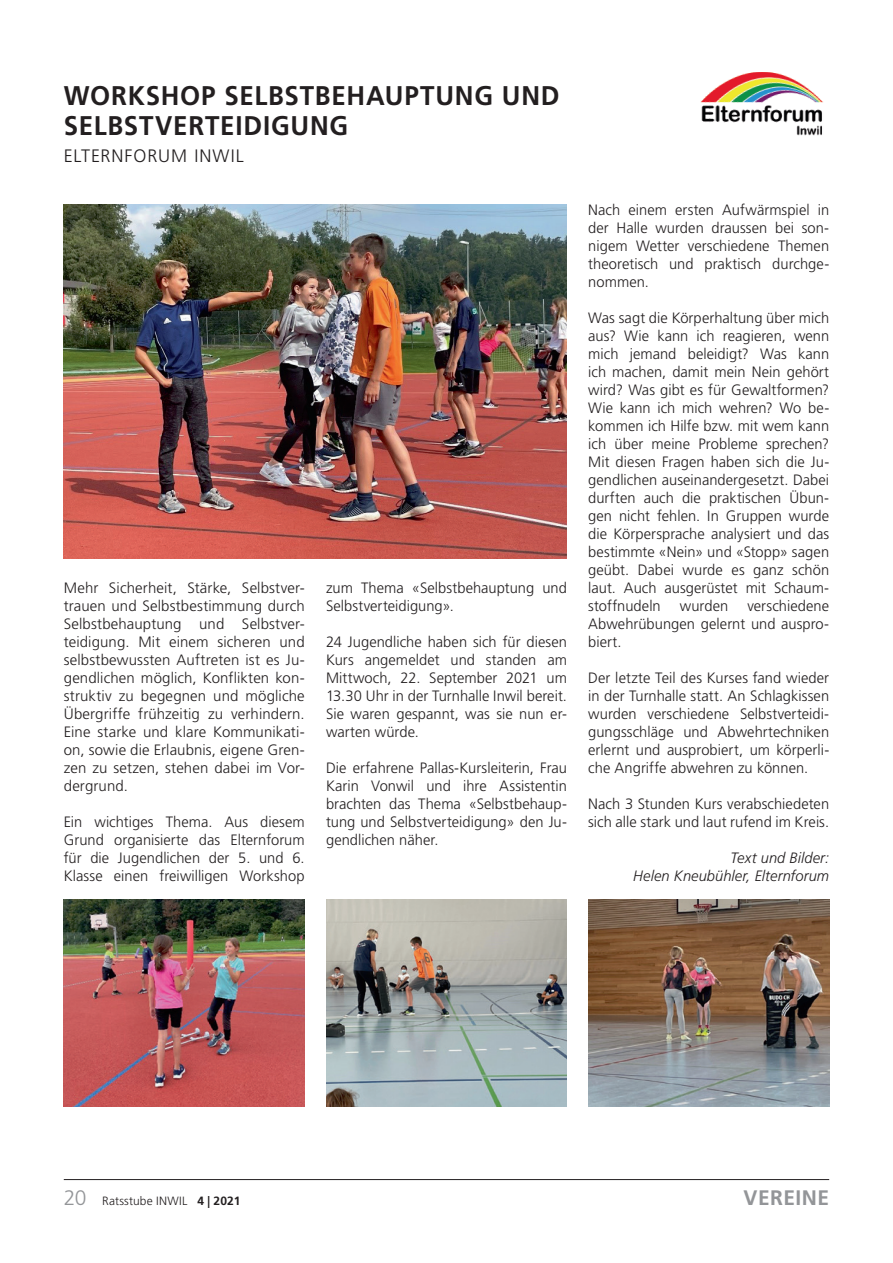
<style>
.page{position:relative;width:893px;height:1263px;background:#fff}
.page>*{position:absolute;margin:0;border:0;box-sizing:border-box;transform-origin:0 0}
.t1{font:700 27px/30px "Frutiger LT Std";letter-spacing:.03em;color:#231f20;scale:.96 1}
.t2{font:700 21px "Frutiger LT Std";letter-spacing:.02em;color:#939598}
.t3{font:300 18px "Frutiger LT Std";letter-spacing:.05em;color:#231f20}
.t4{font:300 15px/18px "Frutiger LT Std";letter-spacing:.005em;color:#231f20;text-align:justify}
.t5{font:italic 300 15px/18px "Frutiger LT Std";letter-spacing:.005em;color:#231f20;text-align:right}
.t6{font:300 12px "Frutiger LT Std";letter-spacing:.02em;color:#231f20}
.s1{font-size:21px;color:#939598}
.s2{font-weight:700}
</style>
<div class="page">
<hr style="left:64px;top:1179px;width:765px;height:1px;background:#231f20">
<img style="left:700px;top:72px;width:123px;height:64px">
<img style="left:64px;top:205px;width:503px;height:353px">
<img style="left:64px;top:899px;width:241px;height:208px">
<img style="left:326px;top:899px;width:241px;height:208px">
<img style="left:588px;top:899px;width:241px;height:208px">
<h1 class="t1" style="left:64px;top:81px;width:518px">WORKSHOP SELBSTBEHAUPTUNG UND<br>SELBSTVERTEIDIGUNG</h1>
<p class="t3" style="left:64px;top:146px;width:181px">ELTERNFORUM INWIL</p>
<p class="t4" style="left:64px;top:579px;width:242px">Mehr Sicherheit, Stärke, Selbstver&shy;trauen und Selbstbestimmung durch Selbstbehauptung und Selbstver&shy;teidigung. Mit einem sicheren und selbstbewussten Auftreten ist es Ju&shy;gendlichen möglich, Konflikten kon&shy;struktiv zu begegnen und mögliche Übergriffe frühzeitig zu verhindern.<br>Eine starke und klare Kommunikati&shy;on, sowie die Erlaubnis, eigene Gren&shy;zen zu setzen, stehen dabei im Vor&shy;dergrund.</p>
<p class="t4" style="left:64px;top:813px;width:242px">Ein wichtiges Thema. Aus diesem Grund organisierte das Elternforum für die Jugendlichen der 5. und 6.<br>Klasse einen freiwilligen Workshop</p>
<p class="t4" style="left:326px;top:579px;width:242px">zum Thema «Selbstbehauptung und<br>Selbstverteidigung».</p>
<p class="t4" style="left:326px;top:633px;width:242px">24 Jugendliche haben sich für diesen Kurs angemeldet und standen am Mittwoch, 22. September 2021 um 13.30 Uhr in der Turnhalle Inwil bereit.<br>Sie waren gespannt, was sie nun er&shy;warten würde.</p>
<p class="t4" style="left:326px;top:759px;width:242px">Die erfahrene Pallas-Kursleiterin, Frau Karin Vonwil und ihre Assistentin brachten das Thema «Selbstbehaup&shy;tung und Selbstverteidigung» den Ju&shy;gendlichen näher.</p>
<p class="t4" style="left:588px;top:201px;width:242px">Nach einem ersten Aufwärmspiel in der Halle wurden draussen bei son&shy;nigem Wetter verschiedene Themen theoretisch und praktisch durchge&shy;nommen.</p>
<p class="t4" style="left:588px;top:309px;width:242px">Was sagt die Körperhaltung über mich aus? Wie kann ich reagieren, wenn mich jemand beleidigt? Was kann ich machen, damit mein Nein gehört wird? Was gibt es für Gewaltformen?<br>Wie kann ich mich wehren? Wo be&shy;kommen ich Hilfe bzw. mit wem kann ich über meine Probleme sprechen?<br>Mit diesen Fragen haben sich die Ju&shy;gendlichen auseinandergesetzt. Dabei durften auch die praktischen Übun&shy;gen nicht fehlen. In Gruppen wurde die Körpersprache analysiert und das bestimmte «Nein» und «Stopp» sagen geübt. Dabei wurde es ganz schön laut. Auch ausgerüstet mit Schaum&shy;stoffnudeln</p>
<p class="t4" style="left:588px;top:597px;width:242px;text-indent:159px">verschiedene Abwehrübungen gelernt und auspro&shy;biert.</p>
<p class="t4" style="left:588px;top:669px;width:242px">Der letzte Teil des Kurses fand wieder in der Turnhalle statt. An Schlagkissen wurden verschiedene Selbstverteidi&shy;gungsschläge und Abwehrtechniken erlernt und ausprobiert, um körperli&shy;che Angriffe abwehren zu können.</p>
<p class="t4" style="left:588px;top:795px;width:242px">Nach 3 Stunden Kurs verabschiedeten sich alle stark und laut rufend im Kreis.</p>
<p class="t5" style="left:633px;top:849px;width:197px">Text und Bilder:<br>Helen Kneubühler, Elternforum</p>
<p class="t4" style="left:680px;top:597px;width:50px">wurden</p>
<p class="t6" style="left:64px;top:1194px;width:178px"><span class="s1">20</span> Ratsstube INWIL <span class="s2">4 | 2021</span></p>
<h2 class="t2" style="left:744px;top:1186px;width:87px">VEREINE</h2>
</div>
